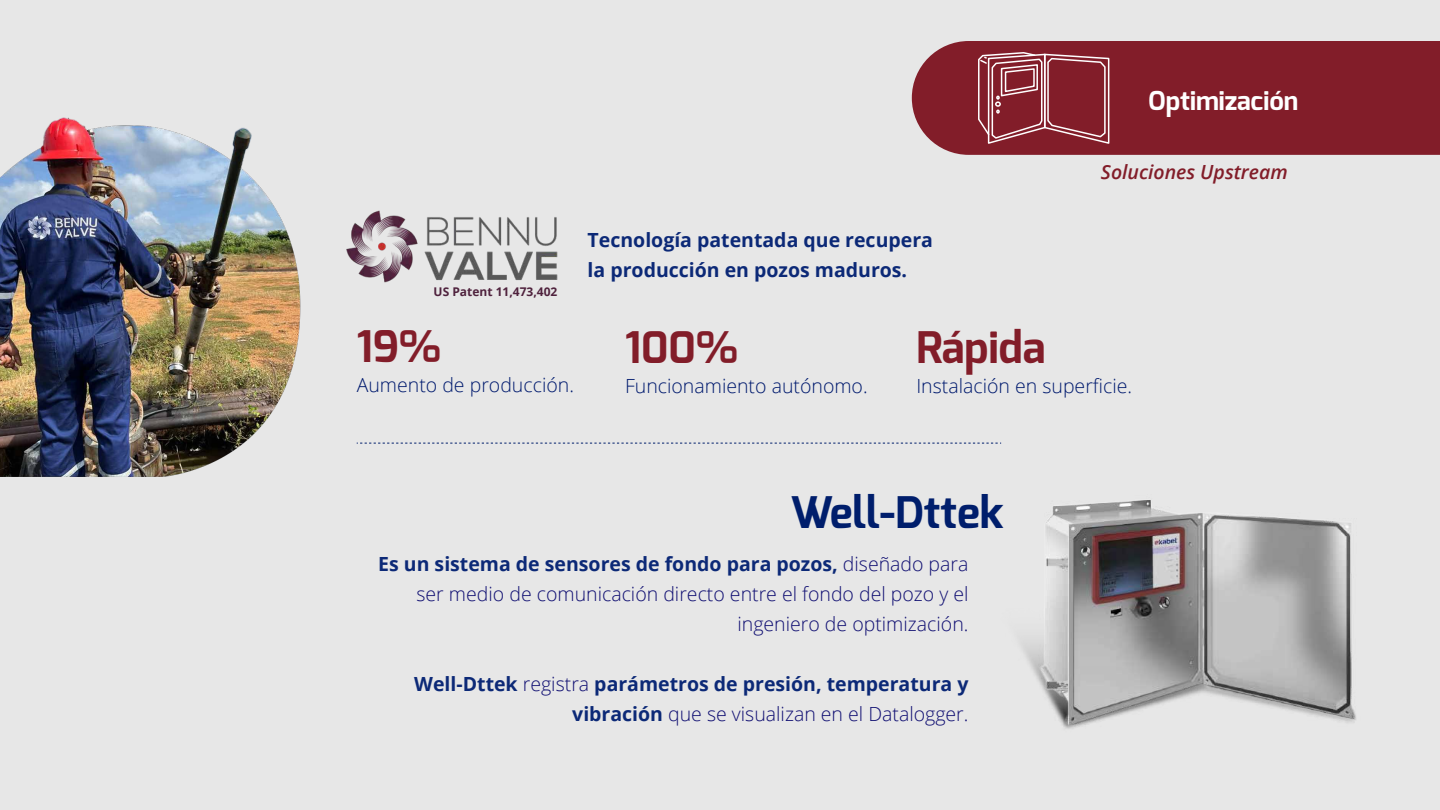
<style>
.page{position:relative;width:1440px;height:810px;background:#e7e7e7}
.page>*{position:absolute;margin:0;border:0;box-sizing:border-box;transform-origin:0 0}
.t1{font:700 43.5px "Exo";color:#821d29}
.t2{font:700 43.5px "Exo";color:#001e6c}
.t3{font:700 26.03px "Exo";color:#fff}
.t4{font:700 19.5px/30px "Open Sans";color:#0c2977}
.t5{font:300 19.5px/30px "Open Sans";color:#100f72;text-align:right}
.t6{font:300 19.5px "Open Sans";color:#001a6e}
.t7{font:italic 600 19.5px "Open Sans";color:#821d29}
.t8{font:700 12px "Open Sans";color:#4f223d}
.s1{font-weight:700;color:#0c2977}
.s2{font-weight:300;color:#100f72}
</style>
<div class="page">
<img style="left:0;top:117px;width:732px;height:360px">
<img style="left:312px;top:182px;width:286px;height:110px">
<svg style="left:357px;top:443px;width:644px;height:1px"></svg>
<img style="left:1032px;top:500px;width:324px;height:229px">
<div style="left:912px;top:41px;width:528px;height:114px;background:#821d29"></div>
<svg style="left:977px;top:51px;width:133px;height:94px;background:#96414c"></svg>
<h2 class="t3" style="left:1148px;top:84px;width:152px">Optimización</h2>
<p class="t7" style="left:1101px;top:159px;width:188px">Soluciones Upstream</p>
<p class="t8" style="left:434px;top:283px;width:125px">US Patent 11,473,402</p>
<h1 class="t1" style="left:357px;top:319px;width:86px">19%</h1>
<p class="t6" style="left:357px;top:372px;width:219px">Aumento de producción.</p>
<p class="t4" style="left:588px;top:224px;width:347px">Tecnología patentada que recupera la producción en pozos maduros.</p>
<h1 class="t1" style="left:625px;top:320px;width:114px">100%</h1>
<p class="t6" style="left:625px;top:373px;width:244px">Funcionamiento autónomo.</p>
<h1 class="t1" style="left:916px;top:320px;width:130px">Rápida</h1>
<p class="t6" style="left:916px;top:373px;width:217px">Instalación en superficie.</p>
<h1 class="t2" style="left:790px;top:484px;width:215px">Well-Dttek</h1>
<p class="t5" style="left:378px;top:548px;width:592px"><span class="s1">Es un sistema de sensores de fondo para pozos,</span> diseñado para ser medio de comunicación directo entre el fondo del pozo y el ingeniero de optimización.</p>
<p class="t4" style="left:414px;top:668px;width:556px;text-align:right">Well-Dttek <span class="s2">registra</span> parámetros de presión, temperatura y vibración <span class="s2">que se visualizan en el Datalogger.</span></p>
</div>
